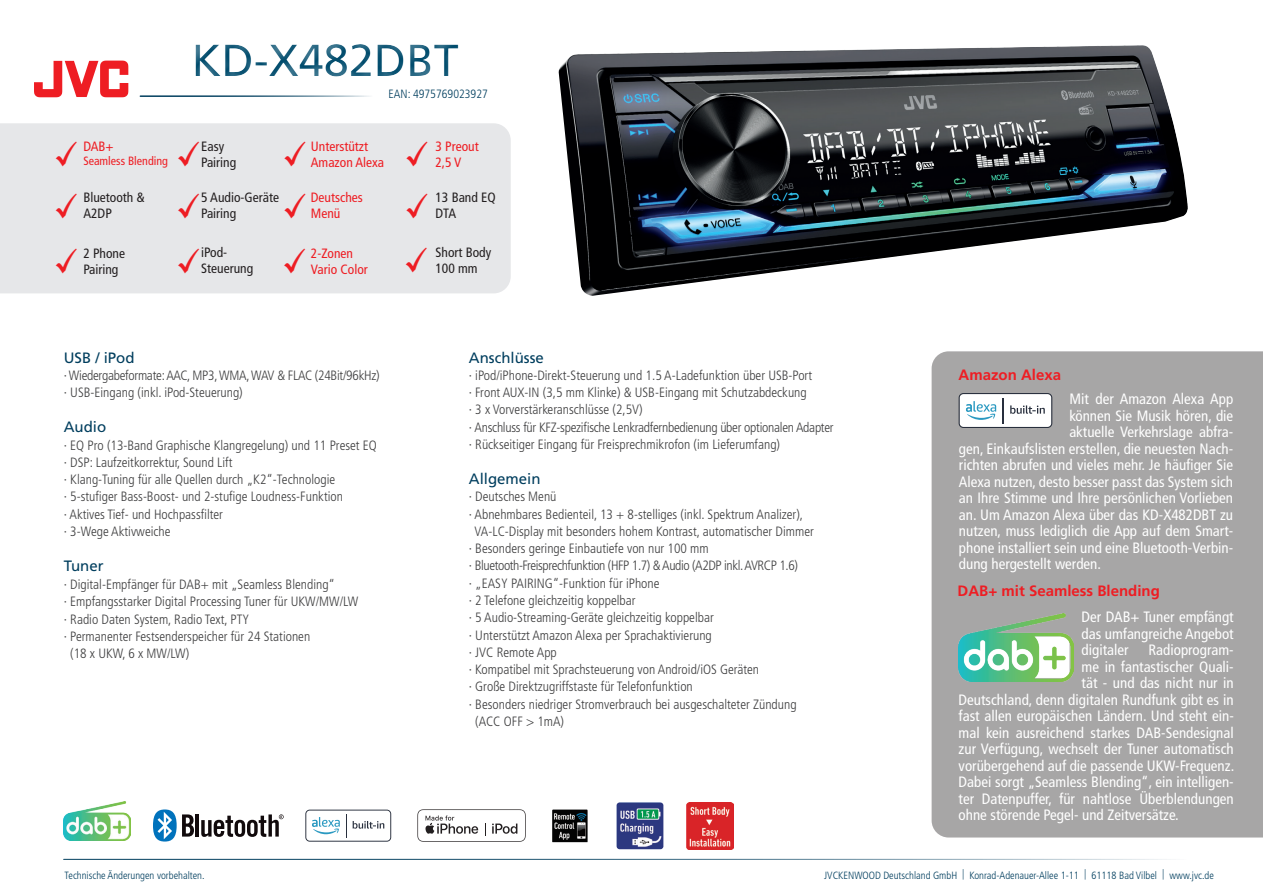
<style>
.page{position:relative;width:1263px;height:893px;background:#fff}
.page>*{position:absolute;margin:0;border:0;box-sizing:border-box;transform-origin:0 0}
.t1{font:45px "Frutiger LT Std";color:#004c6d}
.t2{font:condensed 15px/16.5px "Frutiger LT Std";color:#fff;text-align:justify}
.t3{font:15px "Frutiger LT Std";color:#003e5e}
.t4{font:700 15px "Frutiger LT Std";color:#ee1d23}
.t5{font:300 condensed 13.5px/17.2px "Frutiger LT Std";color:#3e3e3f}
.t6{font:condensed 13.5px/16.2px "Frutiger LT Std";color:#231f20}
.t7{font:300 condensed 13.5px/17.2px "Frutiger LT Std";letter-spacing:-.02em;color:#3e3e3f}
.t8{font:condensed 13.5px/16.2px "Frutiger LT Std";color:#ee1d23}
.t9{font:300 condensed 13.5px "Frutiger LT Std";letter-spacing:-.03em;color:#3e3e3f}
.t10{font:300 condensed 12px "Frutiger LT Std";color:#003e5e}
.t11{font:condensed 12px "Frutiger LT Std";color:#ee1d23}
.t12{font:300 condensed 10.5px "Frutiger LT Std";color:#003e5e}
</style>
<div class="page">
<div style="left:931px;top:351px;width:332px;height:486px;background:#a7a6a6"></div>
<img style="left:958px;top:614px;width:115px;height:67px">
<svg style="left:958px;top:393px;width:94px;height:35px"></svg>
<img style="left:552px;top:809px;width:36px;height:33px">
<img style="left:64px;top:802px;width:67px;height:39px">
<hr style="left:195px;top:814px;width:4px;height:23px;background:#110a0c">
<svg style="left:201px;top:814px;width:83px;height:23px"></svg>
<svg style="left:153px;top:809px;width:41px;height:32px"></svg>
<svg style="left:417px;top:809px;width:109px;height:33px"></svg>
<img style="left:617px;top:802px;width:46px;height:47px">
<img style="left:686px;top:802px;width:47px;height:47px">
<hr style="left:64px;top:859px;width:1122px;height:1px;background:#003e5e">
<div style="left:0;top:123px;width:511px;height:170px;background:#e6e7e9"></div>
<svg style="left:34px;top:61px;width:94px;height:36px"></svg>
<hr style="left:140px;top:95px;width:232px;height:2px;background:#003e5e">
<img style="left:558px;top:45px;width:630px;height:251px">
<svg style="left:305px;top:810px;width:86px;height:32px"></svg>
<div style="left:54px;top:141px;width:26px;height:78px;background:#e6e7e9"></div>
<div style="left:176px;top:141px;width:27px;height:78px;background:#e6e7e9"></div>
<div style="left:282px;top:141px;width:27px;height:78px;background:#e6e7e9"></div>
<div style="left:404px;top:141px;width:27px;height:78px;background:#e6e7e9"></div>
<svg style="left:54px;top:248px;width:27px;height:26px"></svg>
<svg style="left:176px;top:248px;width:27px;height:26px"></svg>
<svg style="left:282px;top:248px;width:27px;height:26px"></svg>
<svg style="left:403px;top:247px;width:27px;height:26px"></svg>
<h1 class="t1" style="left:191px;top:34px;width:269px">KD-X482DBT</h1>
<p class="t8" style="left:83px;top:138px;width:32px">DAB+</p>
<p class="t11" style="left:83px;top:154px;width:86px">Seamless Blending</p>
<p class="t10" style="left:389px;top:87px;width:101px">EAN: 4975769023927</p>
<p class="t6" style="left:201px;top:138px;width:36px">Easy<br>Pairing</p>
<p class="t8" style="left:311px;top:138px;width:75px">Unterstützt<br>Amazon Alexa</p>
<p class="t8" style="left:435px;top:138px;width:45px">3 Preout<br>2,5 V</p>
<p class="t6" style="left:83px;top:189px;width:63px">Bluetooth &amp;<br>A2DP</p>
<p class="t6" style="left:201px;top:189px;width:79px">5 Audio-Geräte<br>Pairing</p>
<p class="t8" style="left:311px;top:189px;width:53px">Deutsches<br>Menü</p>
<p class="t6" style="left:435px;top:189px;width:62px">13 Band EQ<br>DTA</p>
<p class="t6" style="left:83px;top:246px;width:43px">2 Phone<br>Pairing</p>
<p class="t6" style="left:201px;top:244px;width:53px">iPod-<br>Steuerung</p>
<p class="t8" style="left:311px;top:246px;width:58px">2-Zonen<br>Vario Color</p>
<p class="t6" style="left:435px;top:244px;width:57px">Short Body<br>100 mm</p>
<p class="t3" style="left:64px;top:349px;width:72px">USB / iPod</p>
<p class="t7" style="left:64px;top:367px;width:317px">· Wiedergabeformate: AAC, MP3, WMA, WAV &amp; FLAC (24Bit/96kHz) · USB-Eingang (inkl. iPod-Steuerung)</p>
<p class="t3" style="left:64px;top:418px;width:44px">Audio</p>
<p class="t5" style="left:64px;top:437px;width:315px">· EQ Pro (13-Band Graphische Klangregelung) und 11 Preset EQ · DSP: Laufzeitkorrektur, Sound Lift<br>· Klang-Tuning für alle Quellen durch „K2“-Technologie<br>· 5-stufiger Bass-Boost- und 2-stufige Loudness-Funktion<br>· Aktives Tief- und Hochpassfilter<br>· 3-Wege Aktivweiche</p>
<p class="t3" style="left:64px;top:557px;width:41px">Tuner</p>
<p class="t5" style="left:64px;top:576px;width:273px">· Digital-Empfänger für DAB+ mit „Seamless Blending“</p>
<p class="t5" style="left:64px;top:593px;width:296px">· Empfangsstarker Digital Processing Tuner für UKW/MW/LW</p>
<p class="t5" style="left:64px;top:611px;width:187px">· Radio Daten System, Radio Text, PTY</p>
<p class="t5" style="left:64px;top:628px;width:248px">· Permanenter Festsenderspeicher für 24 Stationen</p>
<p class="t5" style="left:70px;top:645px;width:121px">(18 x UKW, 6 x MW/LW)</p>
<p class="t3" style="left:469px;top:349px;width:76px">Anschlüsse</p>
<p class="t5" style="left:469px;top:367px;width:366px">· iPod/iPhone-Direkt-Steuerung und 1.5 A-Ladefunktion über USB-Port<br>· Front AUX-IN (3,5 mm Klinke) &amp; USB-Eingang mit Schutzabdeckung<br>· 3 x Vorverstärkeranschlüsse (2,5V)<br>· Anschluss für KFZ-spezifische Lenkradfernbedienung über optionalen Adapter · Rückseitiger Eingang für Freisprechmikrofon (im Lieferumfang)</p>
<p class="t3" style="left:469px;top:470px;width:73px">Allgemein</p>
<p class="t5" style="left:469px;top:488px;width:89px">· Deutsches Menü</p>
<p class="t5" style="left:469px;top:506px;width:336px">· Abnehmbares Bedienteil, 13 + 8-stelliges (inkl. Spektrum Analizer),</p>
<p class="t5" style="left:475px;top:523px;width:341px">VA-LC-Display mit besonders hohem Kontrast, automatischer Dimmer</p>
<p class="t5" style="left:469px;top:540px;width:241px">· Besonders geringe Einbautiefe von nur 100 mm</p>
<p class="t9" style="left:469px;top:558px;width:331px">· Bluetooth-Freisprechfunktion (HFP 1.7) &amp; Audio (A2DP inkl. AVRCP 1.6)</p>
<p class="t5" style="left:469px;top:575px;width:192px">· „EASY PAIRING“-Funktion für iPhone</p>
<p class="t5" style="left:469px;top:592px;width:168px">· 2 Telefone gleichzeitig koppelbar</p>
<p class="t5" style="left:469px;top:609px;width:246px">· 5 Audio-Streaming-Geräte gleichzeitig koppelbar</p>
<p class="t5" style="left:469px;top:626px;width:245px">· Unterstützt Amazon Alexa per Sprachaktivierung</p>
<p class="t5" style="left:469px;top:644px;width:90px">· JVC Remote App</p>
<p class="t5" style="left:469px;top:661px;width:292px">· Kompatibel mit Sprachsteuerung von Android/iOS Geräten</p>
<p class="t5" style="left:469px;top:678px;width:226px">· Große Direktzugriffstaste für Telefonfunktion</p>
<p class="t5" style="left:469px;top:695px;width:329px">· Besonders niedriger Stromverbrauch bei ausgeschalteter Zündung</p>
<p class="t5" style="left:475px;top:713px;width:90px">(ACC OFF &gt; 1mA)</p>
<p class="t4" style="left:958px;top:366px;width:104px">Amazon Alexa</p>
<p class="t2" style="left:1069px;top:391px;width:165px">Mit der Amazon Alexa App</p>
<p class="t2" style="left:1069px;top:407px;width:165px">können Sie Musik hören, die</p>
<p class="t2" style="left:1069px;top:424px;width:165px">aktuelle Verkehrslage abfra-</p>
<p class="t2" style="left:959px;top:440px;width:276px">gen, Einkaufslisten erstellen, die neuesten Nach-</p>
<p class="t2" style="left:959px;top:457px;width:276px">richten abrufen und vieles mehr. Je häufiger Sie</p>
<p class="t2" style="left:959px;top:473px;width:276px">Alexa nutzen, desto besser passt das System sich</p>
<p class="t2" style="left:959px;top:490px;width:276px">an Ihre Stimme und Ihre persönlichen Vorlieben</p>
<p class="t2" style="left:959px;top:506px;width:276px">an. Um Amazon Alexa über das KD-X482DBT zu</p>
<p class="t2" style="left:959px;top:523px;width:276px">nutzen, muss lediglich die App auf dem Smart-</p>
<p class="t2" style="left:959px;top:539px;width:276px">phone installiert sein und eine Bluetooth-Verbin-</p>
<p class="t2" style="left:959px;top:556px;width:144px">dung hergestellt werden.</p>
<p class="t4" style="left:957px;top:582px;width:204px">DAB+ mit Seamless Blending</p>
<p class="t2" style="left:1081px;top:609px;width:154px">Der DAB+ Tuner empfängt das umfangreiche Angebot digitaler</p>
<p class="t2" style="left:1148px;top:642px;width:87px">Radioprogram-</p>
<p class="t2" style="left:1081px;top:658px;width:154px">me in fantastischer Quali-</p>
<p class="t2" style="left:1081px;top:675px;width:154px">tät - und das nicht nur in</p>
<p class="t2" style="left:959px;top:691px;width:277px">Deutschland, denn digitalen Rundfunk gibt es in</p>
<p class="t2" style="left:959px;top:708px;width:277px">fast allen europäischen Ländern. Und steht ein-</p>
<p class="t2" style="left:959px;top:724px;width:277px">mal kein ausreichend starkes DAB-Sendesignal</p>
<p class="t2" style="left:959px;top:741px;width:277px">zur Verfügung, wechselt der Tuner automatisch</p>
<p class="t2" style="left:959px;top:757px;width:277px">vorübergehend auf die passende UKW-Frequenz.</p>
<p class="t2" style="left:959px;top:774px;width:277px">Dabei sorgt „Seamless Blending“, ein intelligen-</p>
<p class="t2" style="left:959px;top:790px;width:277px">ter Datenpuffer, für nahtlose Überblendungen</p>
<p class="t2" style="left:959px;top:807px;width:222px">ohne störende Pegel- und Zeitversätze.</p>
<p class="t12" style="left:65px;top:869px;width:142px">Technische Änderungen vorbehalten.</p>
<p class="t12" style="left:824px;top:869px;width:391px">JVCKENWOOD Deutschland GmbH | Konrad-Adenauer-Allee 1-11 | 61118 Bad Vilbel | www.jvc.de</p>
</div>
